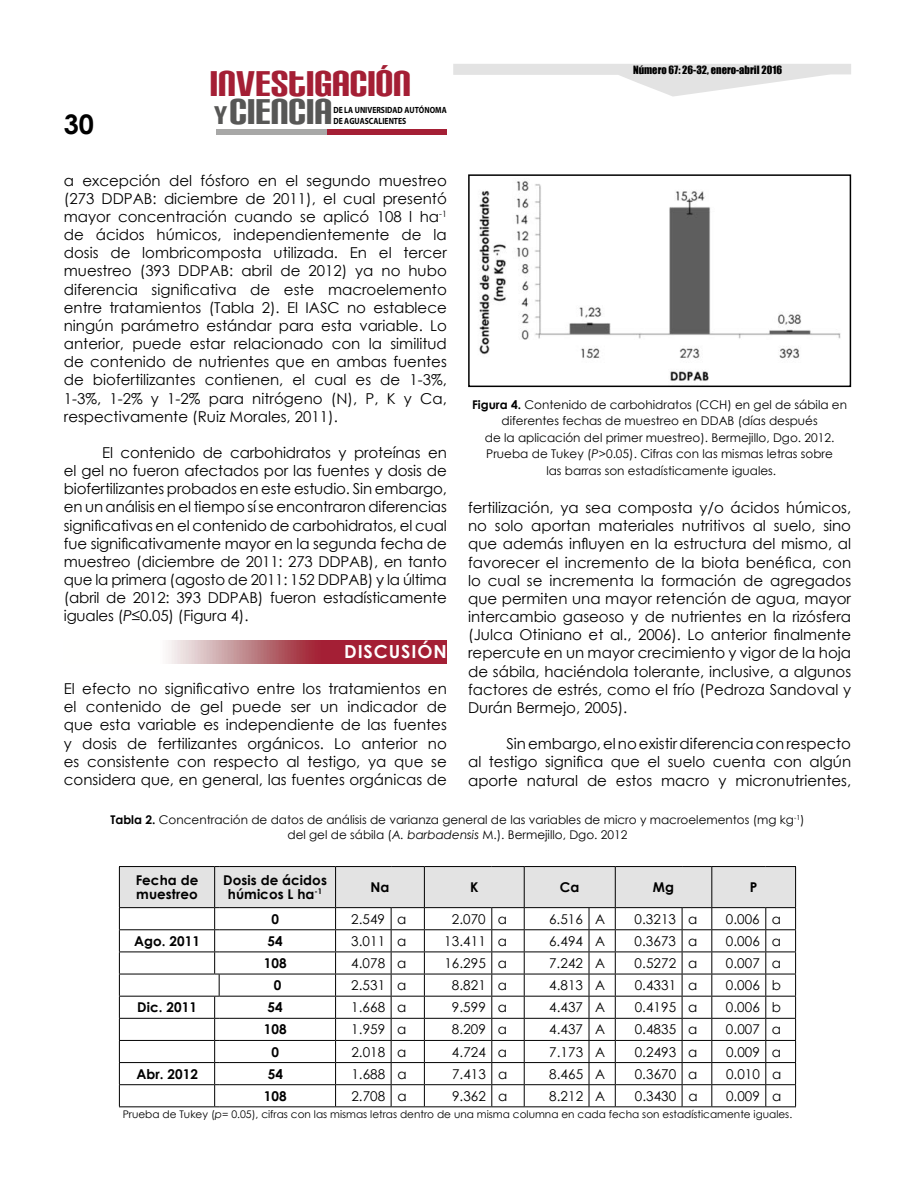
<style>
.page{position:relative;width:915px;height:1191px;background:#fff}
.page>*{position:absolute;margin:0;border:0;box-sizing:border-box;transform-origin:0 0}
.t1{font:43.05px "Carbon Block";color:#a41f35}
.t2{font:43.05px "Carbon Block";color:#575756}
.t3{font:700 27px "Century Gothic";color:#000}
.t4{font:700 18px "Century Gothic";letter-spacing:.05em;color:#fff}
.t5{font:15px/18.1px "Century Gothic";color:#000;text-align:justify}
.t6{font:13.5px "Century Gothic";letter-spacing:.005em;color:#000}
.t7{font:700 13.5px/13.5px "Century Gothic";letter-spacing:.005em;color:#000}
.t8{font:12px/16.5px "Century Gothic";color:#000;text-align:center}
.t9{font:10.5px "Century Gothic";color:#000}
.t10{font:10.5px "Impact";color:#000}
.t11{font:700 9px/10.5px "Myriad Pro";color:#000;scale:.85 1}
.s1{font-size:30.75px}
.s2{font-style:italic}
.s3{font-weight:700}
</style>
<div class="page">
<svg style="left:453px;top:64px;width:397px;height:33px"></svg>
<div style="left:216px;top:129px;width:214px;height:6px;background:#a8a8a7"></div>
<div style="left:327px;top:129px;width:119px;height:6px;background:#a41f35"></div>
<svg style="left:168px;top:640px;width:278px;height:23px;background:#b65967"></svg>
<svg style="left:119px;top:866px;width:677px;height:241px"></svg>
<img style="left:472px;top:180px;width:375px;height:208px">
<div style="left:468px;top:174px;width:382px;height:213px;border:2px solid #000"></div>
<h2 class="t3" style="left:64px;top:107px;width:32px">30</h2>
<h1 class="t1" style="left:210px;top:62px;width:203px">INVESTIGACIÓN</h1>
<h1 class="t2" style="left:214px;top:91px;width:120px"><span class="s1">Y</span> CIENCIA</h1>
<p class="t11" style="left:333px;top:105px;width:135px">DE LA UNIVERSIDAD AUTÓNOMA<br>DE AGUASCALIENTES</p>
<p class="t10" style="left:632px;top:63px;width:150px">Número 67: 26-32, enero-abril 2016</p>
<p class="t5" style="left:64px;top:171px;width:384px">a excepción del fósforo en el segundo muestreo (273 DDPAB: diciembre de 2011), el cual presentó mayor concentración cuando se aplicó 108 l ha<sup>-1 </sup>de ácidos húmicos, independientemente de la dosis de lombricomposta utilizada. En el tercer muestreo (393 DDPAB: abril de 2012) ya no hubo diferencia significativa de este macroelemento entre tratamientos (Tabla 2). El IASC no establece ningún parámetro estándar para esta variable. Lo anterior, puede estar relacionado con la similitud de contenido de nutrientes que en ambas fuentes de biofertilizantes contienen, el cual es de 1-3%, 1-3%, 1-2% y 1-2% para nitrógeno (N), P, K y Ca, respectivamente (Ruiz Morales, 2011).</p>
<p class="t5" style="left:64px;top:443px;width:384px;text-indent:38px">El contenido de carbohidratos y proteínas en el gel no fueron afectados por las fuentes y dosis de biofertilizantes probados en este estudio. Sin embargo, en un análisis en el tiempo sí se encontraron diferencias significativas en el contenido de carbohidratos, el cual fue significativamente mayor en la segunda fecha de muestreo (diciembre de 2011: 273 DDPAB), en tanto que la primera (agosto de 2011: 152 DDPAB) y la última (abril de 2012: 393 DDPAB) fueron estadísticamente iguales (<span class="s2">P</span>≤0.05) (Figura 4).</p>
<p class="t4" style="left:344px;top:640px;width:104px">DISCUSIÓN</p>
<p class="t5" style="left:64px;top:679px;width:384px">El efecto no significativo entre los tratamientos en el contenido de gel puede ser un indicador de que esta variable es independiente de las fuentes y dosis de fertilizantes orgánicos. Lo anterior no es consistente con respecto al testigo, ya que se considera que, en general, las fuentes orgánicas de</p>
<p class="t8" style="left:472px;top:396px;width:376px"><span class="s3">Figura 4.</span> Contenido de carbohidratos (CCH) en gel de sábila en diferentes fechas de muestreo en DDAB (días después<br>de la aplicación del primer muestreo). Bermejillo, Dgo. 2012.<br>Prueba de Tukey (<span class="s2">P</span>&gt;0.05). Cifras con las mismas letras sobre<br>las barras son estadísticamente iguales.</p>
<p class="t5" style="left:468px;top:498px;width:384px">fertilización, ya sea composta y/o ácidos húmicos, no solo aportan materiales nutritivos al suelo, sino que además influyen en la estructura del mismo, al favorecer el incremento de la biota benéfica, con lo cual se incrementa la formación de agregados que permiten una mayor retención de agua, mayor intercambio gaseoso y de nutrientes en la rizósfera (Julca Otiniano et al., 2006). Lo anterior finalmente repercute en un mayor crecimiento y vigor de la hoja de sábila, haciéndola tolerante, inclusive, a algunos factores de estrés, como el frío (Pedroza Sandoval y Durán Bermejo, 2005).</p>
<p class="t5" style="left:468px;top:734px;width:384px;text-indent:38px">Sin embargo, el no existir diferencia con respecto al testigo significa que el suelo cuenta con algún aporte natural de estos macro y micronutrientes,</p>
<p class="t8" style="left:110px;top:811px;width:695px;line-height:15px"><span class="s3">Tabla 2.</span> Concentración de datos de análisis de varianza general de las variables de micro y macroelementos (mg kg<sup>-1</sup>) del gel de sábila (<span class="s2">A. barbadensis</span> M.). Bermejillo, Dgo. 2012</p>
<p class="t7" style="left:136px;top:873px;width:64px">Fecha de muestreo</p>
<p class="t7" style="left:223px;top:873px;width:105px;text-align:center">Dosis de ácidos húmicos L ha<sup>-1</sup></p>
<p class="t7" style="left:370px;top:880px;width:20px">Na</p>
<p class="t7" style="left:470px;top:880px;width:10px">K</p>
<p class="t7" style="left:559px;top:880px;width:21px">Ca</p>
<p class="t7" style="left:652px;top:880px;width:23px">Mg</p>
<p class="t7" style="left:749px;top:880px;width:9px">P</p>
<p class="t7" style="left:271px;top:911px;width:9px">0</p>
<p class="t6" style="left:351px;top:909px;width:57px">2.549 a</p>
<p class="t6" style="left:451px;top:909px;width:57px">2.070 a</p>
<p class="t6" style="left:549px;top:909px;width:57px">6.516 A</p>
<p class="t6" style="left:634px;top:909px;width:64px">0.3213 a</p>
<p class="t6" style="left:725px;top:909px;width:57px">0.006 a</p>
<p class="t7" style="left:134px;top:934px;width:67px">Ago. 2011</p>
<p class="t7" style="left:267px;top:934px;width:17px">54</p>
<p class="t6" style="left:351px;top:931px;width:57px">3.011 a</p>
<p class="t6" style="left:444px;top:931px;width:64px">13.411 a</p>
<p class="t6" style="left:549px;top:931px;width:57px">6.494 A</p>
<p class="t6" style="left:634px;top:931px;width:64px">0.3673 a</p>
<p class="t6" style="left:725px;top:931px;width:57px">0.006 a</p>
<p class="t7" style="left:264px;top:956px;width:24px">108</p>
<p class="t6" style="left:351px;top:953px;width:57px">4.078 a</p>
<p class="t6" style="left:444px;top:953px;width:64px">16.295 a</p>
<p class="t6" style="left:549px;top:953px;width:57px">7.242 A</p>
<p class="t6" style="left:634px;top:953px;width:64px">0.5272 a</p>
<p class="t6" style="left:725px;top:953px;width:57px">0.007 a</p>
<p class="t7" style="left:273px;top:978px;width:9px">0</p>
<p class="t6" style="left:351px;top:975px;width:57px">2.531 a</p>
<p class="t6" style="left:452px;top:975px;width:57px">8.821 a</p>
<p class="t6" style="left:549px;top:975px;width:57px">4.813 A</p>
<p class="t6" style="left:634px;top:975px;width:64px">0.4331 a</p>
<p class="t6" style="left:725px;top:975px;width:57px">0.006 b</p>
<p class="t7" style="left:137px;top:1000px;width:61px">Dic. 2011</p>
<p class="t7" style="left:267px;top:1000px;width:17px">54</p>
<p class="t6" style="left:351px;top:998px;width:57px">1.668 a</p>
<p class="t6" style="left:452px;top:998px;width:57px">9.599 a</p>
<p class="t6" style="left:549px;top:998px;width:57px">4.437 A</p>
<p class="t6" style="left:634px;top:998px;width:64px">0.4195 a</p>
<p class="t6" style="left:725px;top:998px;width:57px">0.006 b</p>
<p class="t7" style="left:264px;top:1022px;width:24px">108</p>
<p class="t6" style="left:351px;top:1020px;width:57px">1.959 a</p>
<p class="t6" style="left:452px;top:1020px;width:57px">8.209 a</p>
<p class="t6" style="left:549px;top:1020px;width:57px">4.437 A</p>
<p class="t6" style="left:634px;top:1020px;width:64px">0.4835 a</p>
<p class="t6" style="left:725px;top:1020px;width:57px">0.007 a</p>
<p class="t7" style="left:271px;top:1044px;width:9px">0</p>
<p class="t6" style="left:351px;top:1042px;width:57px">2.018 a</p>
<p class="t6" style="left:452px;top:1042px;width:57px">4.724 a</p>
<p class="t6" style="left:549px;top:1042px;width:57px">7.173 A</p>
<p class="t6" style="left:634px;top:1042px;width:64px">0.2493 a</p>
<p class="t6" style="left:725px;top:1042px;width:57px">0.009 a</p>
<p class="t7" style="left:136px;top:1066px;width:63px">Abr. 2012</p>
<p class="t7" style="left:267px;top:1066px;width:17px">54</p>
<p class="t6" style="left:351px;top:1064px;width:57px">1.688 a</p>
<p class="t6" style="left:452px;top:1064px;width:57px">7.413 a</p>
<p class="t6" style="left:549px;top:1064px;width:57px">8.465 A</p>
<p class="t6" style="left:634px;top:1064px;width:64px">0.3670 a</p>
<p class="t6" style="left:725px;top:1064px;width:57px">0.010 a</p>
<p class="t7" style="left:264px;top:1088px;width:24px">108</p>
<p class="t6" style="left:351px;top:1086px;width:57px">2.708 a</p>
<p class="t6" style="left:452px;top:1086px;width:57px">9.362 a</p>
<p class="t6" style="left:549px;top:1086px;width:57px">8.212 A</p>
<p class="t6" style="left:634px;top:1086px;width:64px">0.3430 a</p>
<p class="t6" style="left:725px;top:1086px;width:57px">0.009 a</p>
<p class="t9" style="left:123px;top:1106px;width:670px">Prueba de Tukey (<span class="s2">p</span>= 0.05), cifras con las mismas letras dentro de una misma columna en cada fecha son estadísticamente iguales.</p>
</div>
